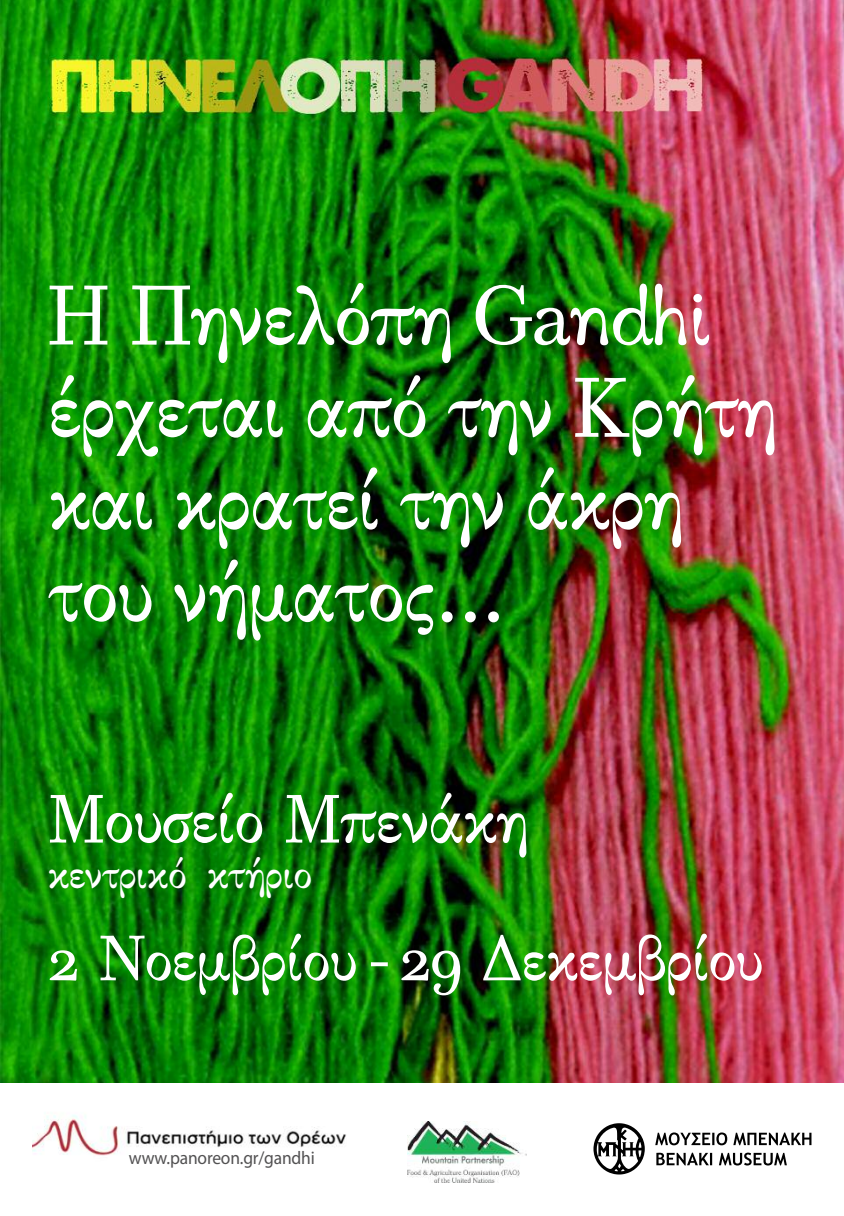
<style>
.page{position:relative;width:844px;height:1216px;background:#fff}
.page>*{position:absolute;margin:0;border:0;box-sizing:border-box;transform-origin:0 0}
.t1{font:86.62px/92.1px "PF Didot Oldstyle Poly";letter-spacing:-.025em;color:#fff}
.t2{font:70px "PF Didot Oldstyle Poly";letter-spacing:-.025em;color:#fff}
.t3{font:65.62px "PF Didot Oldstyle Poly";letter-spacing:-.025em;color:#fff}
.t4{font:43.75px "PF Didot Oldstyle Poly";letter-spacing:-.025em;color:#fff}
.t5{font:18.38px "Myriad Pro";letter-spacing:-.01em;color:#525152;scale:.95 1}
</style>
<div class="page">
<img style="left:0;top:0;width:843px;height:1082px">
<img style="left:407px;top:1121px;width:119px;height:61px">
<img style="left:32px;top:1115px;width:314px;height:41px">
<svg style="left:655px;top:1132px;width:156px;height:33px"></svg>
<svg style="left:593px;top:1123px;width:51px;height:51px"></svg>
<p class="t1" style="left:47px;top:271px;width:731px">Η Πηνελόπη Gandhi έρχεται από την Κρήτη και κρατεί την άκρη του νήματος...</p>
<p class="t2" style="left:47px;top:781px;width:483px">Μουσείο Μπενάκη</p>
<p class="t4" style="left:47px;top:850px;width:266px">κεντρικό κτήριο</p>
<p class="t3" style="left:47px;top:923px;width:717px">2 Νοεμβρίου - 29 Δεκεμβρίου</p>
<p class="t5" style="left:129px;top:1150px;width:197px">www.panoreon.gr/gandhi</p>
</div>
